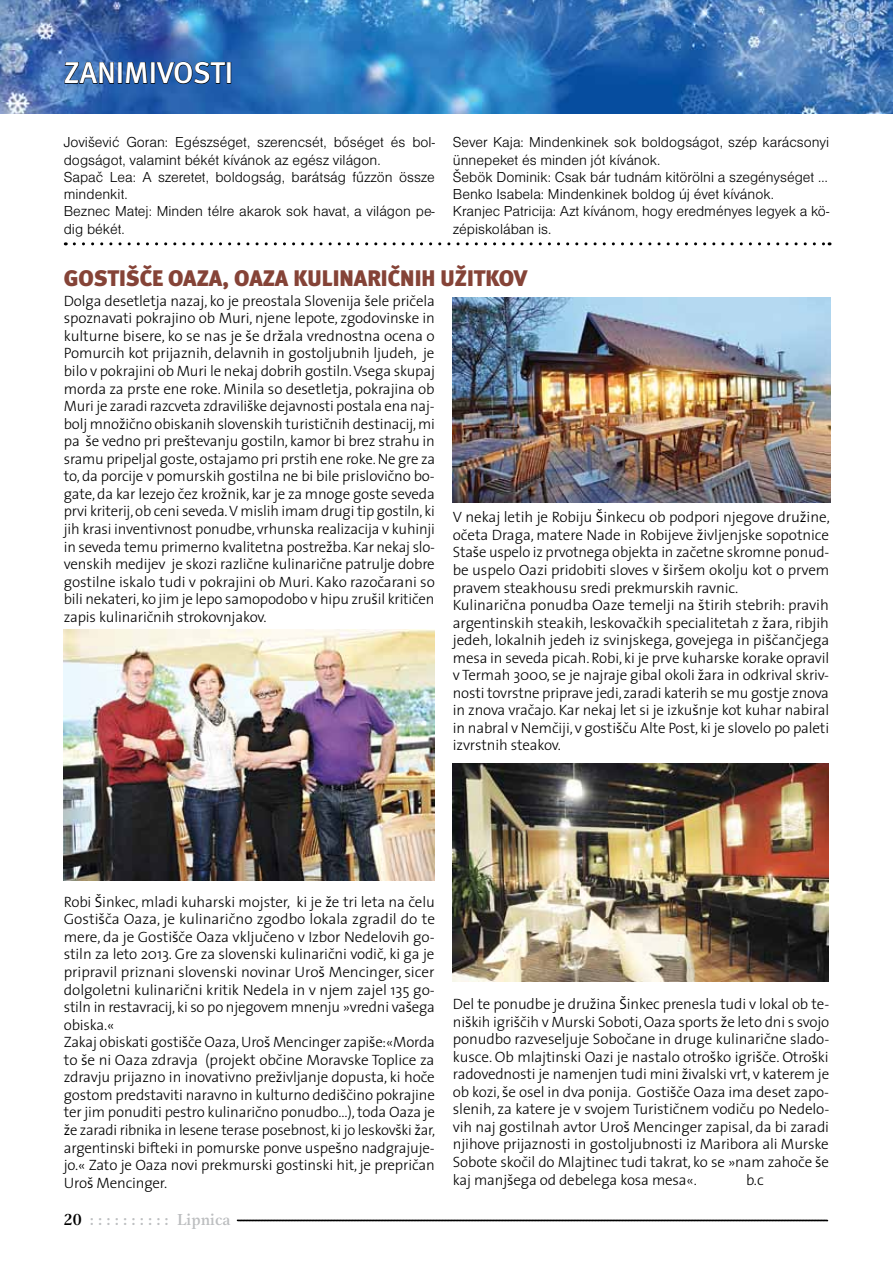
<style>
.page{position:relative;width:893px;height:1263px;background:#fff}
.page>*{position:absolute;margin:0;border:0;box-sizing:border-box;transform-origin:0 0}
.t1{font:30px "Meta Medium CE";color:#fff}
.t2{font:22.5px "Meta Black CELF";color:#854337}
.t3{font:500 16.5px "Gamma Itc TEE";color:#bcbec0}
.t4{font:300 15px/17.5px "The Sans OT";letter-spacing:-.01em;color:#000;text-align:justify}
.t5{font:15px/17.2px "Nimbus San DEE Ligh";color:#000}
.s1{color:#000}
</style>
<div class="page">
<img style="left:0;top:0;width:893px;height:114px">
<svg style="left:64px;top:0;width:50px;height:84px;background:#3a609e"></svg>
<div style="left:118px;top:62px;width:4px;height:22px;border:1px solid #000"></div>
<svg style="left:125px;top:60px;width:23px;height:24px"></svg>
<div style="left:151px;top:62px;width:4px;height:22px;border:1px solid #000"></div>
<svg style="left:156px;top:61px;width:70px;height:25px;background:#1d4c8a"></svg>
<div style="left:227px;top:62px;width:4px;height:22px;border:1px solid #000"></div>
<svg style="left:237px;top:1219px;width:591px;height:2px"></svg>
<svg style="left:74px;top:242px;width:756px;height:3px"></svg>
<img style="left:453px;top:763px;width:375px;height:218px">
<img style="left:64px;top:630px;width:370px;height:251px">
<img style="left:453px;top:298px;width:377px;height:205px">
<h1 class="t1" style="left:64px;top:54px;width:171px">ZANIMIVOSTI</h1>
<p class="t5" style="left:64px;top:134px;width:373px">Jovišević Goran: Egészséget, szerencsét, bőséget és bol&shy;dogságot, valamint békét kívánok az egész világon.<br>Sapač Lea: A szeretet, boldogság, barátság fűzzön össze mindenkit.<br>Beznec Matej: Minden télre akarok sok havat, a világon pe&shy;dig békét.</p>
<h2 class="t2" style="left:64px;top:264px;width:465px">GOSTIŠČE OAZA, OAZA KULINARIČNIH UŽITKOV</h2>
<p class="t4" style="left:64px;top:291px;width:373px">Dolga desetletja nazaj, ko je preostala Slovenija šele pričela spoznavati pokrajino ob Muri, njene lepote, zgodovinske in kulturne bisere, ko se nas je še držala vrednostna ocena o Pomurcih kot prijaznih, delavnih in gostoljubnih ljudeh, je bilo v pokrajini ob Muri le nekaj dobrih gostiln. Vsega skupaj morda za prste ene roke. Minila so desetletja, pokrajina ob Muri je zaradi razcveta zdraviliške dejavnosti postala ena naj&shy;bolj množično obiskanih slovenskih turističnih destinacij, mi pa še vedno pri preštevanju gostiln, kamor bi brez strahu in sramu pripeljal goste, ostajamo pri prstih ene roke. Ne gre za to, da porcije v pomurskih gostilna ne bi bile prislovično bo&shy;gate, da kar lezejo čez krožnik, kar je za mnoge goste seveda prvi kriterij, ob ceni seveda. V mislih imam drugi tip gostiln, ki jih krasi inventivnost ponudbe, vrhunska realizacija v kuhinji in seveda temu primerno kvalitetna postrežba. Kar nekaj slo&shy;venskih medijev je skozi različne kulinarične patrulje dobre gostilne iskalo tudi v pokrajini ob Muri. Kako razočarani so bili nekateri, ko jim je lepo samopodobo v hipu zrušil kritičen zapis kulinaričnih strokovnjakov.</p>
<p class="t5" style="left:453px;top:134px;width:378px">Sever Kaja: Mindenkinek sok boldogságot, szép karácsonyi ünnepeket és minden jót kívánok.<br>Šebök Dominik: Csak bár tudnám kitörölni a szegénységet … Benko Isabela: Mindenkinek boldog új évet kívánok.<br>Kranjec Patricija: Azt kívánom, hogy eredményes legyek a kö&shy;zépiskolában is.</p>
<p class="t4" style="left:453px;top:508px;width:378px;text-align:left">V nekaj letih je Robiju Šinkecu ob podpori njegove družine, očeta Draga, matere Nade in Robijeve življenjske sopotnice Staše uspelo iz prvotnega objekta in začetne skromne ponud&shy;be uspelo Oazi pridobiti sloves v širšem okolju kot o prvem pravem steakhousu sredi prekmurskih ravnic.<br>Kulinarična ponudba Oaze temelji na štirih stebrih: pravih argentinskih steakih, leskovačkih specialitetah z žara, ribjih jedeh, lokalnih jedeh iz svinjskega, govejega in piščančjega mesa in seveda picah. Robi, ki je prve kuharske korake opravil v Termah 3000, se je najraje gibal okoli žara in odkrival skriv&shy;nosti tovrstne priprave jedi, zaradi katerih se mu gostje znova in znova vračajo. Kar nekaj let si je izkušnje kot kuhar nabiral in nabral v Nemčiji, v gostišču Alte Post, ki je slovelo po paleti izvrstnih steakov.</p>
<p class="t4" style="left:64px;top:892px;width:373px;text-align:left">Robi Šinkec, mladi kuharski mojster, ki je že tri leta na čelu Gostišča Oaza, je kulinarično zgodbo lokala zgradil do te mere, da je Gostišče Oaza vključeno v Izbor Nedelovih go&shy;stiln za leto 2013. Gre za slovenski kulinarični vodič, ki ga je pripravil priznani slovenski novinar Uroš Mencinger, sicer dolgoletni kulinarični kritik Nedela in v njem zajel 135 go&shy;stiln in restavracij, ki so po njegovem mnenju »vredni vašega obiska.«<br>Zakaj obiskati gostišče Oaza, Uroš Mencinger zapiše:«Morda to še ni Oaza zdravja (projekt občine Moravske Toplice za zdravju prijazno in inovativno preživljanje dopusta, ki hoče gostom predstaviti naravno in kulturno dediščino pokrajine ter jim ponuditi pestro kulinarično ponudbo…), toda Oaza je že zaradi ribnika in lesene terase posebnost, ki jo leskovški žar, argentinski bifteki in pomurske ponve uspešno nadgrajuje&shy;jo.« Zato je Oaza novi prekmurski gostinski hit, je prepričan Uroš Mencinger.</p>
<p class="t3" style="left:64px;top:1209px;width:168px"><span class="s1">20</span> : : : : : : : : : : Lipnica</p>
<p class="t4" style="left:453px;top:995px;width:378px">Del te ponudbe je družina Šinkec prenesla tudi v lokal ob te&shy;niških igriščih v Murski Soboti, Oaza sports že leto dni s svojo ponudbo razveseljuje Sobočane in druge kulinarične slado&shy;kusce. Ob mlajtinski Oazi je nastalo otroško igrišče. Otroški radovednosti je namenjen tudi mini živalski vrt, v katerem je ob kozi, še osel in dva ponija. Gostišče Oaza ima deset zapo&shy;slenih, za katere je v svojem Turističnem vodiču po Nedelo&shy;vih naj gostilnah avtor Uroš Mencinger zapisal, da bi zaradi njihove prijaznosti in gostoljubnosti iz Maribora ali Murske Sobote skočil do Mlajtinec tudi takrat, ko se »nam zahoče še kaj manjšega od debelega kosa mesa«.</p>
<p class="t4" style="left:746px;top:1170px;width:19px">b.c</p>
</div>
